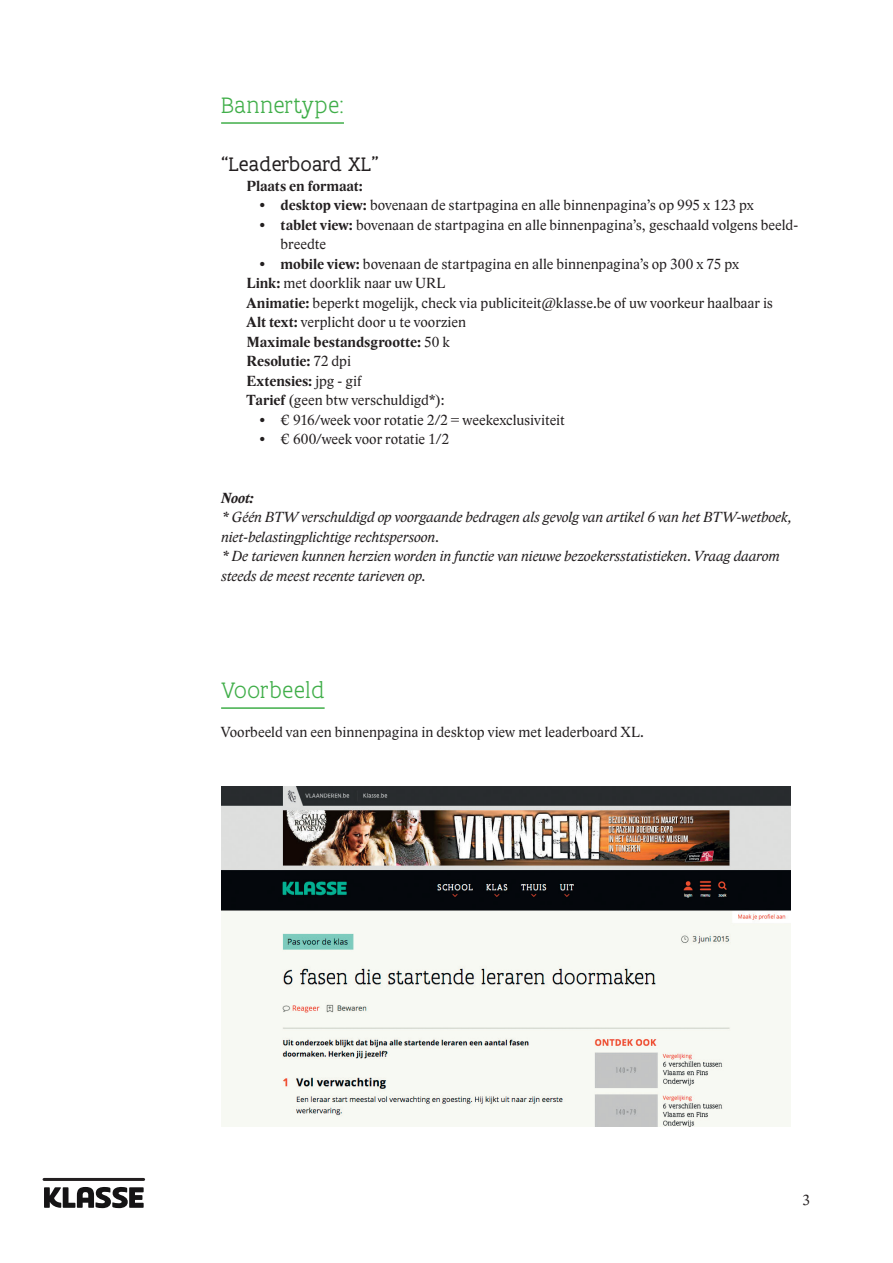
<style>
.page{position:relative;width:893px;height:1263px;background:#fff}
.page>*{position:absolute;margin:0;border:0;box-sizing:border-box;transform-origin:0 0}
.t1{font:300 24px "Flanders Art Serif";letter-spacing:.01em;color:#40ae49}
.t2{font:21px "Flanders Art Serif";letter-spacing:.01em;color:#231f20}
.t3{font:15px/19.5px "Lido STF";color:#231f20}
.t4{font:italic 15px/19.5px "Lido STF";letter-spacing:-.01em;color:#231f20}
.t5{font:700 15px "Lido STF";letter-spacing:-.005em;color:#231f20}
.t6{font:italic 700 15px "Lido STF";color:#231f20}
.s1{font-weight:700}
</style>
<div class="page">
<svg style="left:44px;top:1187px;width:100px;height:21px"></svg>
<hr style="left:44px;top:1178px;width:100px;height:3px;background:#231f20">
<hr style="left:221px;top:122px;width:123px;height:2px;background:#40ae49">
<img style="left:221px;top:786px;width:570px;height:341px">
<hr style="left:221px;top:707px;width:104px;height:2px;background:#40ae49">
<h1 class="t1" style="left:221px;top:90px;width:124px">Bannertype:</h1>
<h2 class="t2" style="left:221px;top:152px;width:159px">“Leaderboard XL”</h2>
<p class="t5" style="left:247px;top:176px;width:118px">Plaats en formaat:</p>
<p class="t3" style="left:259px;top:195px;width:496px"><span class="s1">• desktop view:</span> bovenaan de startpagina en alle binnenpagina’s op 995 x 123 px</p>
<p class="t3" style="left:281px;top:215px;width:519px;text-indent:-21px"><span class="s1">• tablet view:</span> bovenaan de startpagina en alle binnenpagina’s, geschaald volgens beeld&shy;breedte</p>
<p class="t3" style="left:247px;top:254px;width:528px;text-indent:13px"><span class="s1">• mobile view:</span> bovenaan de startpagina en alle binnenpagina’s op 300 x 75 px <span class="s1">Link:</span> met doorklik naar uw URL<br><span class="s1">Animatie:</span> beperkt mogelijk, check via publiciteit@klasse.be of uw voorkeur haalbaar is <span class="s1">Alt text:</span> verplicht door u te voorzien<br><span class="s1">Maximale bestandsgrootte:</span> 50 k<br><span class="s1">Resolutie:</span> 72 dpi<br><span class="s1">Extensies:</span> jpg - gif<br><span class="s1">Tarief</span> (geen btw verschuldigd*):</p>
<p class="t3" style="left:259px;top:410px;width:307px">• € 916/week voor rotatie 2/2 = weekexclusiviteit</p>
<p class="t3" style="left:259px;top:429px;width:191px">• € 600/week voor rotatie 1/2</p>
<p class="t6" style="left:221px;top:488px;width:34px">Noot:</p>
<p class="t4" style="left:221px;top:507px;width:572px">* Géén BTW verschuldigd op voorgaande bedragen als gevolg van artikel 6 van het BTW-wetboek, niet-belastingplichtige rechtspersoon.<br>* De tarieven kunnen herzien worden in functie van nieuwe bezoekersstatistieken. Vraag daarom steeds de meest recente tarieven op.</p>
<h1 class="t1" style="left:221px;top:675px;width:105px">Voorbeeld</h1>
<p class="t3" style="left:221px;top:722px;width:424px">Voorbeeld van een binnenpagina in desktop view met leaderboard XL.</p>
<p class="t3" style="left:802px;top:1190px;width:9px">3</p>
</div>
